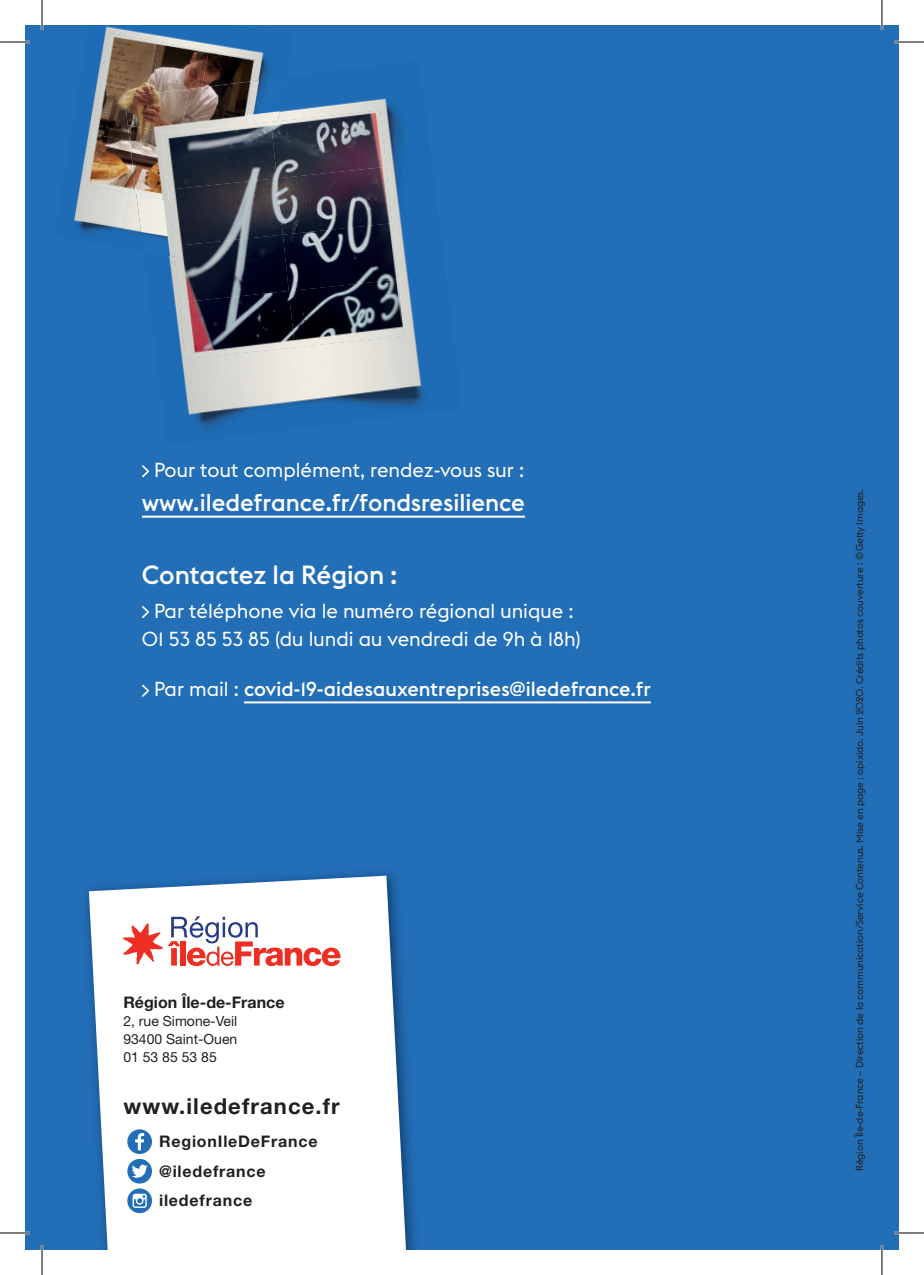
<style>
.page{position:relative;width:924px;height:1275px;background:#fff}
.page>*{position:absolute;margin:0;border:0;box-sizing:border-box;transform-origin:0 0}
.t1{font:500 26px "Euclid Flex";color:#fff}
.t2{font:500 24px "Euclid Flex";color:#fff}
.t3{font:700 22px "Helvetica Neue LT Std";letter-spacing:.05em;color:#231f20}
.t4{font:20px/28px "Euclid Flex";color:#fff;text-align:center}
.t5{font:500 20px "Euclid Flex";color:#fff}
.t6{font:700 16px "Helvetica Neue LT Std";letter-spacing:.05em;color:#231f20}
.t7{font:700 16px "Helvetica Neue LT Std";color:#231f20}
.t8{font:14px/18px "Helvetica Neue LT Std";color:#231f20;text-align:justify}
.t9{font:10px "Euclid Flex";letter-spacing:-.01em;color:#231f20}
.s1{font-weight:400}
</style>
<div class="page">
<div style="left:25px;top:25px;width:873px;height:1225px;background:#226eb7"></div>
<img style="left:86px;top:873px;width:330px;height:377px">
<svg style="left:89px;top:875px;width:317px;height:375px;fill:#fff"></svg>
<div style="left:127px;top:1159px;width:25px;height:24px;background:#226eb7;border-radius:50%"></div>
<svg style="left:132px;top:1164px;width:16px;height:13px"></svg>
<div style="left:127px;top:1129px;width:25px;height:25px;background:#226eb7;border-radius:50%"></div>
<svg style="left:135px;top:1133px;width:9px;height:17px"></svg>
<svg style="left:127px;top:1188px;width:25px;height:25px"></svg>
<svg style="left:132px;top:1193px;width:15px;height:14px"></svg>
<img style="left:105px;top:26px;width:165px;height:51px">
<img style="left:74px;top:167px;width:46px;height:68px">
<img style="left:120px;top:212px;width:16px;height:21px">
<img style="left:285px;top:98px;width:119px;height:32px">
<img style="left:386px;top:130px;width:38px;height:279px">
<img style="left:169px;top:257px;width:46px;height:173px">
<img style="left:215px;top:347px;width:188px;height:81px">
<img style="left:136px;top:77px;width:149px;height:180px">
<img style="left:83px;top:33px;width:174px;height:179px">
<img style="left:162px;top:122px;width:109px;height:68px">
<img style="left:271px;top:111px;width:115px;height:67px">
<img style="left:168px;top:178px;width:109px;height:68px">
<img style="left:277px;top:167px;width:114px;height:68px">
<img style="left:174px;top:235px;width:108px;height:67px">
<img style="left:282px;top:223px;width:115px;height:68px">
<img style="left:180px;top:291px;width:114px;height:68px">
<img style="left:288px;top:279px;width:115px;height:68px">
<hr style="left:142px;top:515px;width:383px;height:2px;background:#fff">
<hr style="left:244px;top:701px;width:406px;height:2px;background:#fff">
<svg style="left:142px;top:465px;width:7px;height:13px"></svg>
<svg style="left:142px;top:606px;width:7px;height:12px"></svg>
<svg style="left:142px;top:684px;width:7px;height:13px"></svg>
<div style="left:98px;top:892px;width:266px;height:97px;background:#fff"></div>
<svg style="left:123px;top:916px;width:217px;height:50px"></svg>
<hr style="left:0;top:41px;width:30px;height:2px;background:#fff">
<hr style="left:893px;top:41px;width:30px;height:2px;background:#fff">
<hr style="left:0;top:1231px;width:30px;height:3px;background:#fff">
<hr style="left:893px;top:1231px;width:30px;height:3px;background:#fff">
<hr style="left:41px;top:0;width:2px;height:30px;background:#fff">
<hr style="left:41px;top:1245px;width:2px;height:30px;background:#fff">
<hr style="left:880px;top:0;width:2px;height:30px;background:#fff">
<hr style="left:880px;top:1245px;width:2px;height:30px;background:#fff">
<hr style="left:0;top:42px;width:30px;height:1px;background:#000">
<hr style="left:893px;top:42px;width:30px;height:1px;background:#000">
<hr style="left:0;top:1232px;width:30px;height:1px;background:#000">
<hr style="left:893px;top:1232px;width:30px;height:1px;background:#000">
<hr style="left:42px;top:0;width:1px;height:30px;background:#000">
<hr style="left:42px;top:1245px;width:1px;height:30px;background:#000">
<hr style="left:881px;top:0;width:1px;height:30px;background:#000">
<hr style="left:881px;top:1245px;width:1px;height:30px;background:#000">
<h3 class="t4" style="left:154px;top:456px;width:371px">Pour tout complément, rendez-vous sur :</h3>
<h2 class="t2" style="left:142px;top:488px;width:384px">www.iledefrance.fr/fondsresilience</h2>
<h1 class="t1" style="left:142px;top:560px;width:257px">Contactez la Région :</h1>
<h3 class="t4" style="left:142px;top:597px;width:440px">Par téléphone via le numéro régional unique :<br>01 53 85 53 85 (du lundi au vendredi de 9h à 18h)</h3>
<h3 class="t5" style="left:154px;top:678px;width:498px"><span class="s1">Par mail :</span> covid-19-aidesauxentreprises@iledefrance.fr</h3>
<h3 class="t7" style="left:123px;top:992px;width:163px">Région Île-de-France</h3>
<h3 class="t8" style="left:123px;top:1011px;width:115px">2, rue Simone-Veil 93400 Saint-Ouen 01 53 85 53 85</h3>
<h3 class="t3" style="left:123px;top:1092px;width:218px">www.iledefrance.fr</h3>
<h3 class="t6" style="left:159px;top:1131px;width:160px">RegionIleDeFrance</h3>
<h3 class="t6" style="left:159px;top:1161px;width:108px">@iledefrance</h3>
<h3 class="t6" style="left:159px;top:1190px;width:94px">iledefrance</h3>
<p class="t9" style="left:853px;top:1171px;width:683px;rotate:-90deg">Région Île-de-France – Direction de la communication/Service Contenus. Mise en page : opixido. Juin 2020. Crédits photos couverture : © Ge y Images.</p>
</div>
